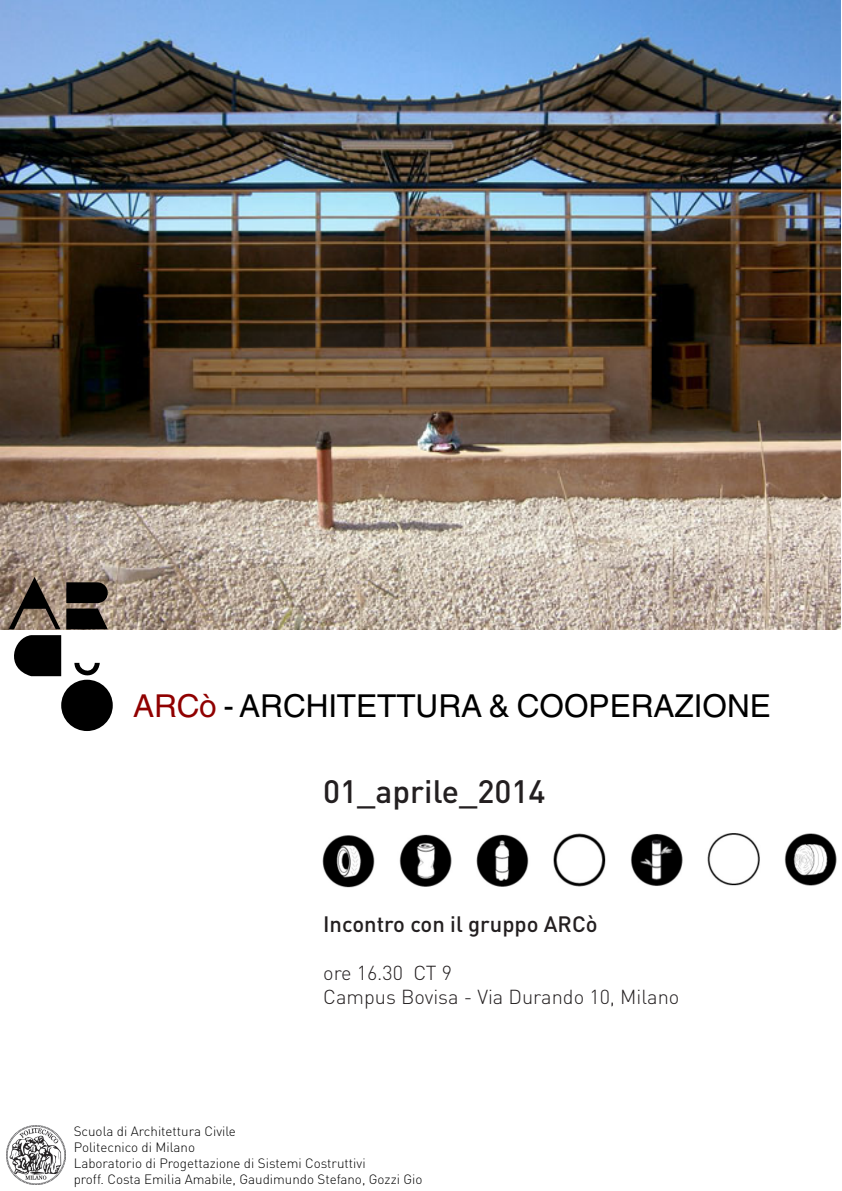
<style>
.page{position:relative;width:842px;height:1191px;background:#fff}
.page>*{position:absolute;margin:0;border:0;box-sizing:border-box;transform-origin:0 0}
.t1{font:900 condensed 38.8px "Helvetica Neue";letter-spacing:.015em;color:#010101;scale:.93 1}
.t2{font:500 32px "DIN";color:#231f20}
.t3{font:31.5px "Helvetica LT Std";color:#000}
.t4{font:500 22px "DIN";color:#231f20}
.t5{font:300 20px "DIN";color:#231f20}
.t6{font:300 13.4px "DIN";color:#000}
.s1{color:#900000}
.s2{font-family:"Helvetica Neue";font-weight:900;font-stretch:condensed;font-size:38.8px;color:#010101}
</style>
<div class="page">
<img style="left:0;top:0;width:841px;height:629px">
<img style="left:322px;top:833px;width:515px;height:55px">
<img style="left:7px;top:1125px;width:58px;height:59px">
<svg style="left:9px;top:577px;width:51px;height:52px;background:#756558"></svg>
<svg style="left:66px;top:582px;width:42px;height:47px;background:#24201c"></svg>
<svg style="left:14px;top:635px;width:47px;height:41px;background:#181818"></svg>
<div style="left:61px;top:679px;width:52px;height:52px;background:#000;border-radius:50%"></div>
<svg style="left:74px;top:663px;width:26px;height:12px"></svg>
<p class="t3" style="left:133px;top:687px;width:408px"><span class="s1">ARCÒ</span> - ARCHITETT<span class="s2">Ar</span>U<span class="s2">ch</span>R<span class="s2">i</span>A &amp; C</p>
<p class="t1" style="left:464px;top:680px;width:159px">tettur<sup>OOP</sup></p>
<p class="t1" style="left:550px;top:680px;width:294px">a &amp; <sup>E</sup>C<sup>R</sup>oo<sup>AZ</sup>pe<sup>IO</sup>ra<sup>NE</sup>zione</p>
<p class="t2" style="left:323px;top:771px;width:224px">01_aprile_2014</p>
<p class="t4" style="left:323px;top:909px;width:276px">Incontro con il gruppo ARCò</p>
<p class="t5" style="left:323px;top:960px;width:130px">ore 16.30 CT 9</p>
<p class="t5" style="left:323px;top:984px;width:358px">Campus Bovisa - Via Durando 10, Milano</p>
<p class="t6" style="left:74px;top:1123px;width:164px">Scuola di Architettura Civile</p>
<p class="t6" style="left:74px;top:1139px;width:123px">Politecnico di Milano</p>
<p class="t6" style="left:74px;top:1155px;width:293px">Laboratorio di Progettazione di Sistemi Costruttivi</p>
<p class="t6" style="left:74px;top:1171px;width:350px">proff. Costa Emilia Amabile, Gaudimundo Stefano, Gozzi Gio</p>
</div>
